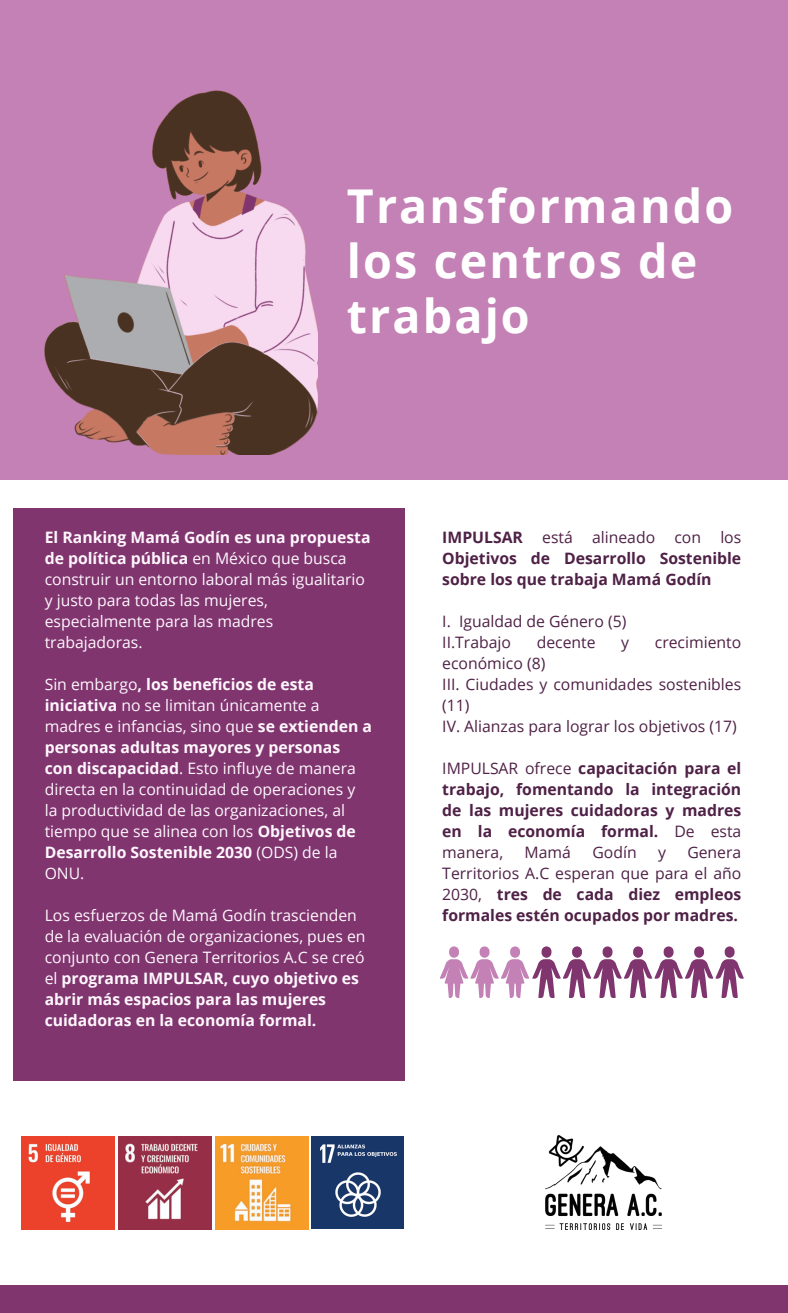
<style>
.page{position:relative;width:788px;height:1313px;background:#fff}
.page>*{position:absolute;margin:0;border:0;box-sizing:border-box;transform-origin:0 0}
.t1{font:700 46.55px/55.1px "Open Sans";letter-spacing:.045em;color:#fff}
.t2{font:15.75px/21px "Open Sans";color:#fff7fd}
.t3{font:700 15.75px/21px "Open Sans";color:#4f2146;text-align:justify}
.t4{font:15.75px/21px "Open Sans";color:#4f2146}
.s1{font-weight:700}
.s2{font-weight:400}
</style>
<div class="page">
<div style="left:0;top:0;width:787px;height:480px;background:#c481b5"></div>
<div style="left:13px;top:508px;width:391px;height:572px;background:#80356f"></div>
<svg style="left:440px;top:946px;width:242px;height:52px"></svg>
<svg style="left:45px;top:90px;width:273px;height:365px"></svg>
<div style="left:0;top:1285px;width:788px;height:27px;background:#80356f"></div>
<img style="left:545px;top:1135px;width:116px;height:94px">
<img style="left:21px;top:1136px;width:94px;height:93px">
<img style="left:118px;top:1136px;width:93px;height:93px">
<img style="left:215px;top:1136px;width:93px;height:93px">
<img style="left:312px;top:1136px;width:92px;height:92px">
<p class="t1" style="left:347px;top:177px;width:388px">Transformando los centros de trabajo</p>
<p class="t2" style="left:45px;top:526px;width:327px"><span class="s1">El Ranking Mamá Godín es una propuesta de política pública</span> en México que busca construir un entorno laboral más igualitario y justo para todas las mujeres, especialmente para las madres trabajadoras.</p>
<p class="t2" style="left:45px;top:673px;width:329px">Sin embargo<span class="s1">, los beneficios de esta iniciativa</span> no se limitan únicamente a madres e infancias, sino que <span class="s1">se extienden a personas adultas mayores y personas con discapacidad</span>. Esto influye de manera directa en la continuidad de operaciones y la productividad de las organizaciones, al tiempo que se alinea con los <span class="s1">Objetivos de Desarrollo Sostenible 2030</span> (ODS) de la ONU.</p>
<p class="t2" style="left:45px;top:904px;width:322px">Los esfuerzos de Mamá Godín trascienden de la evaluación de organizaciones, pues en conjunto con Genera Territorios A.C se creó el <span class="s1">programa IMPULSAR, cuyo objetivo es abrir más espacios para las mujeres cuidadoras en la economía formal.</span></p>
<p class="t3" style="left:442px;top:526px;width:300px">IMPULSAR <span class="s2">está alineado con los </span>Objetivos de Desarrollo Sostenible sobre los que trabaja Mamá Godín</p>
<p class="t4" style="left:442px;top:610px;width:185px">I. Igualdad de Género (5)</p>
<p class="t4" style="left:442px;top:631px;width:70px">II.Trabajo</p>
<p class="t4" style="left:536px;top:631px;width:60px">decente</p>
<p class="t4" style="left:621px;top:631px;width:9px">y</p>
<p class="t4" style="left:654px;top:631px;width:88px">crecimiento</p>
<p class="t4" style="left:442px;top:652px;width:105px">económico (8)</p>
<p class="t4" style="left:442px;top:673px;width:300px">III. Ciudades y comunidades sostenibles (11)</p>
<p class="t4" style="left:442px;top:715px;width:296px">IV. Alianzas para lograr los objetivos (17)</p>
<p class="t3" style="left:442px;top:757px;width:300px"><span class="s2">IMPULSAR ofrece</span> capacitación para el trabajo, fomentando la integración de las mujeres cuidadoras y madres en la economía formal. <span class="s2">De esta manera,</span></p>
<p class="t4" style="left:524px;top:841px;width:48px">Mamá</p>
<p class="t4" style="left:592px;top:841px;width:46px">Godín</p>
<p class="t4" style="left:658px;top:841px;width:9px">y</p>
<p class="t3" style="left:442px;top:841px;width:300px;text-indent:245px"><span class="s2">Genera Territorios A.C esperan que para el año 2030,</span> tres de cada diez empleos formales estén ocupados por madres.</p>
</div>
